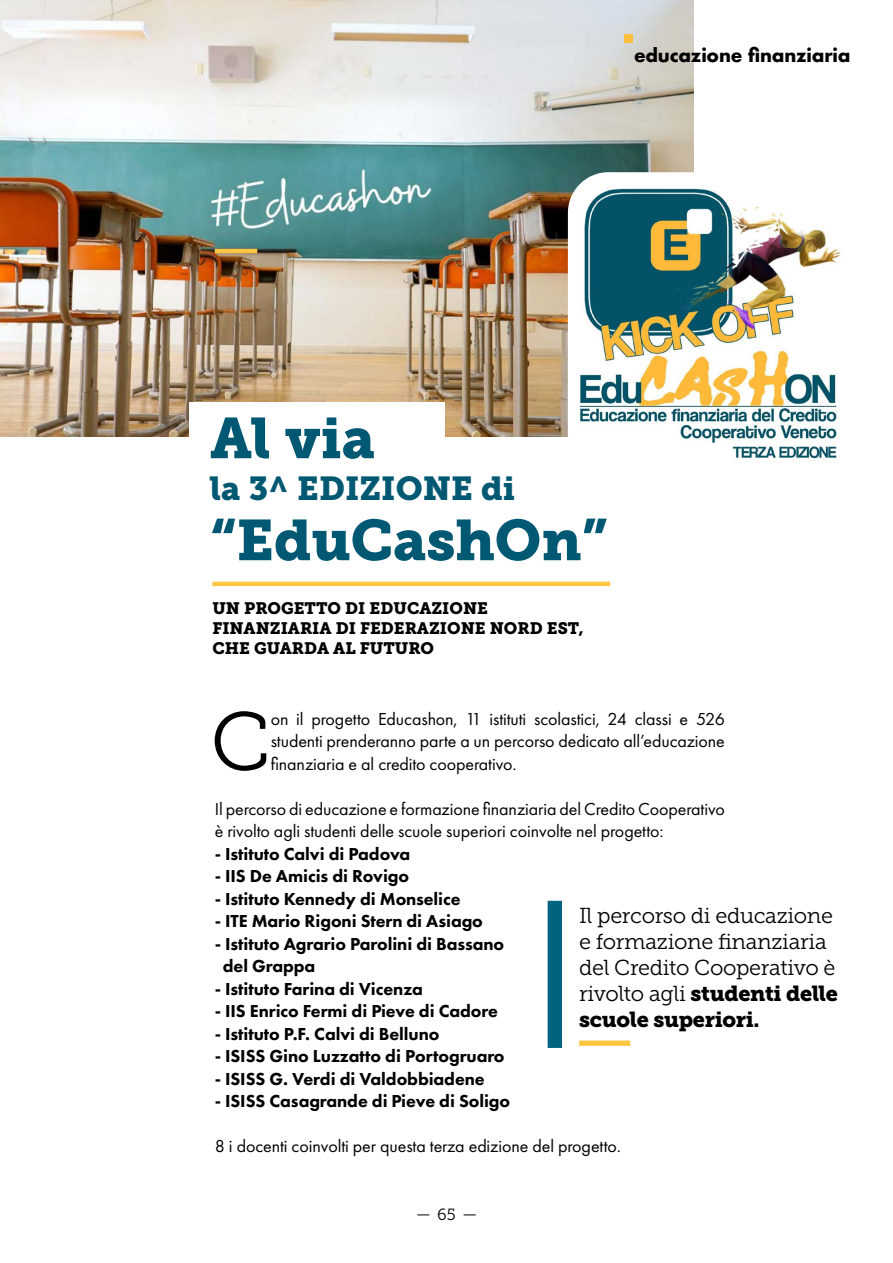
<style>
.page{position:relative;width:893px;height:1263px;background:#fff}
.page>*{position:absolute;margin:0;border:0;box-sizing:border-box;transform-origin:0 0}
.t1{font:82.05px "Museo Slab 300";color:#000}
.t2{font:57px "Museo Slab 900";color:#005872}
.t3{font:33px "Museo Slab 900";color:#005872}
.t4{font:21.6px/26px "Museo Slab 300";letter-spacing:-.015em;color:#000}
.t5{font:21.6px/26px "Museo Slab 900";letter-spacing:-.015em;color:#000}
.t6{font:18px/22.5px "Futura PT";letter-spacing:-.005em;color:#000;text-align:justify}
.t7{font:800 18px/22.5px "Futura PT";letter-spacing:-.005em;color:#000}
.t8{font:700 18px "Futura";letter-spacing:-.01em;color:#000}
.t9{font:16.5px/19.8px "Museo Slab 900";color:#000}
.t10{font:16.2px "Museo Slab 300";color:#000}
.s1{font-family:"Museo Slab 300"}
</style>
<div class="page">
<img style="left:0;top:0;width:694px;height:436px">
<div style="left:579px;top:1040px;width:51px;height:6px;background:#fdc643"></div>
<div style="left:548px;top:901px;width:14px;height:147px;background:#00647e"></div>
<hr style="left:212px;top:582px;width:398px;height:4px;background:#fdc643">
<hr style="left:215px;top:249px;width:42px;height:4px;background:#fdc643">
<div style="left:624px;top:34px;width:8px;height:8px;background:#fbbe3d"></div>
<div style="left:189px;top:402px;width:255px;height:76px;background:#fff"></div>
<img style="left:560px;top:172px;width:281px;height:287px">
<svg style="left:464px;top:1214px;width:12px;height:1px"></svg>
<svg style="left:417px;top:1214px;width:12px;height:1px"></svg>
<p class="t8" style="left:634px;top:42px;width:218px">educazione finanziaria</p>
<h2 class="t2" style="left:210px;top:405px;width:166px">Al via</h2>
<h3 class="t3" style="left:210px;top:469px;width:307px">la 3^ EDIZIONE di</h3>
<h2 class="t2" style="left:210px;top:507px;width:399px">“EduCashOn”</h2>
<p class="t9" style="left:212px;top:599px;width:373px">UN PROGETTO DI EDUCAZIONE<br>FINANZIARIA DI FEDERAZIONE NORD EST,<br>CHE GUARDA AL FUTURO</p>
<h1 class="t1" style="left:210px;top:697px;width:62px">C</h1>
<p class="t6" style="left:271px;top:707px;width:456px">on il progetto Educashon, 11 istituti scolastici, 24 classi e 526 studenti prenderanno parte a un percorso dedicato all’educazione finanziaria e al credito cooperativo.</p>
<p class="t6" style="left:215px;top:797px;width:512px">Il percorso di educazione e formazione finanziaria del Credito Cooperativo è rivolto agli studenti delle scuole superiori coinvolte nel progetto:</p>
<p class="t7" style="left:215px;top:842px;width:197px">- Istituto Calvi di Padova</p>
<p class="t7" style="left:215px;top:865px;width:196px">- IIS De Amicis di Rovigo</p>
<p class="t7" style="left:215px;top:887px;width:248px">- Istituto Kennedy di Monselice</p>
<p class="t7" style="left:215px;top:910px;width:270px">- ITE Mario Rigoni Stern di Asiago</p>
<p class="t7" style="left:223px;top:932px;width:283px;text-indent:-8px">- Istituto Agrario Parolini di Bassano del Grappa</p>
<p class="t7" style="left:215px;top:977px;width:210px">- Istituto Farina di Vicenza</p>
<p class="t7" style="left:215px;top:1000px;width:285px">- IIS Enrico Fermi di Pieve di Cadore</p>
<p class="t7" style="left:215px;top:1022px;width:226px">- Istituto P.F. Calvi di Belluno</p>
<p class="t7" style="left:215px;top:1045px;width:291px">- ISISS Gino Luzzatto di Portogruaro</p>
<p class="t7" style="left:215px;top:1067px;width:272px">- ISISS G. Verdi di Valdobbiadene</p>
<p class="t7" style="left:215px;top:1090px;width:297px">- ISISS Casagrande di Pieve di Soligo</p>
<p class="t6" style="left:215px;top:1135px;width:408px">8 i docenti coinvolti per questa terza edizione del progetto.</p>
<p class="t4" style="left:579px;top:903px;width:258px">Il percorso di educazione e formazione finanziaria del Credito Cooperativo è</p>
<p class="t5" style="left:579px;top:981px;width:260px"><span class="s1">rivolto agli</span> studenti delle scuole superiori.</p>
<p class="t10" style="left:437px;top:1205px;width:20px">65</p>
</div>
